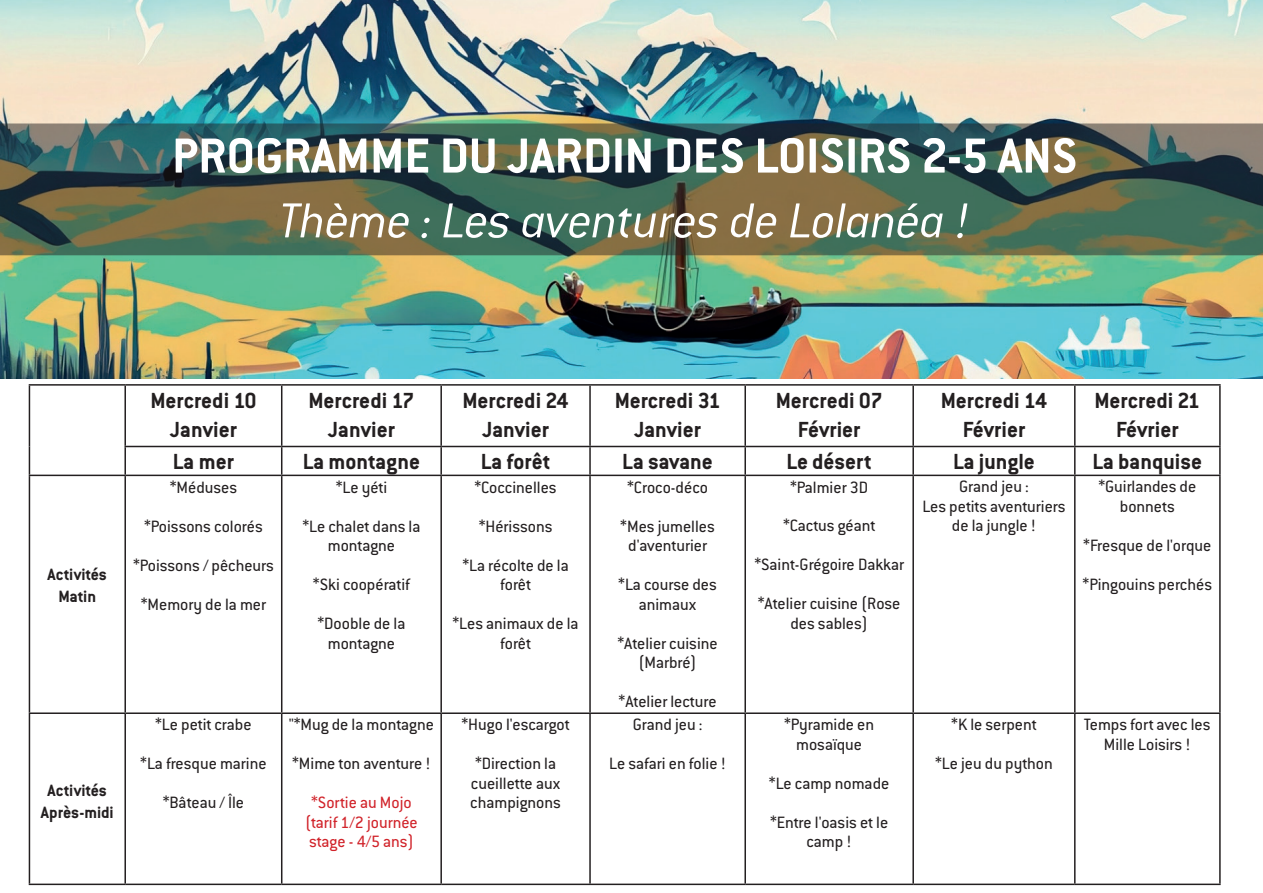
<style>
.page{position:relative;width:1263px;height:893px;background:#fff}
.page>*{position:absolute;margin:0;border:0;box-sizing:border-box;transform-origin:0 0}
.t1{font:700 54px "Conduit ITC Pro";color:#fff}
.t2{font:italic 300 54px "Conduit ITC Std";letter-spacing:-.02em;color:#fff}
.t3{font:700 24px/28.8px "Conduit ITC Pro";color:#231f20;text-align:center}
.t4{font:18px/39px "Conduit ITC";color:#231f20;text-align:center}
.t5{font:18px/19.5px "Conduit ITC";color:#d1232a;text-align:center}
.t6{font:700 18px/21.6px "Conduit ITC Pro";color:#231f20;text-align:center}
</style>
<div class="page">
<img style="left:0;top:0;width:1263px;height:379px">
<svg style="left:0;top:123px;width:1263px;height:132px;background:#4f614e"></svg>
<hr style="left:29px;top:384px;width:96px;height:2px;background:#231f20">
<hr style="left:29px;top:386px;width:1px;height:60px;background:#231f20">
<hr style="left:125px;top:384px;width:157px;height:2px;background:#231f20">
<hr style="left:124px;top:386px;width:2px;height:60px;background:#231f20">
<hr style="left:282px;top:384px;width:159px;height:2px;background:#231f20">
<hr style="left:281px;top:386px;width:1px;height:60px;background:#231f20">
<hr style="left:441px;top:384px;width:149px;height:2px;background:#231f20">
<hr style="left:440px;top:386px;width:2px;height:60px;background:#231f20">
<hr style="left:590px;top:384px;width:155px;height:2px;background:#231f20">
<hr style="left:589px;top:386px;width:2px;height:60px;background:#231f20">
<hr style="left:745px;top:384px;width:168px;height:2px;background:#231f20">
<hr style="left:744px;top:386px;width:2px;height:60px;background:#231f20">
<hr style="left:913px;top:384px;width:162px;height:2px;background:#231f20">
<hr style="left:912px;top:386px;width:2px;height:60px;background:#231f20">
<hr style="left:1075px;top:384px;width:146px;height:2px;background:#231f20">
<hr style="left:1074px;top:386px;width:1px;height:60px;background:#231f20">
<hr style="left:1219px;top:386px;width:2px;height:60px;background:#231f20">
<svg style="left:29px;top:446px;width:1px;height:29px"></svg>
<hr style="left:124px;top:446px;width:158px;height:1px;background:#231f20">
<hr style="left:124px;top:447px;width:2px;height:28px;background:#231f20">
<hr style="left:282px;top:446px;width:159px;height:1px;background:#231f20">
<svg style="left:281px;top:447px;width:1px;height:28px"></svg>
<hr style="left:441px;top:446px;width:149px;height:1px;background:#231f20">
<hr style="left:440px;top:447px;width:2px;height:28px;background:#231f20">
<hr style="left:590px;top:446px;width:155px;height:1px;background:#231f20">
<hr style="left:589px;top:447px;width:2px;height:28px;background:#231f20">
<hr style="left:745px;top:446px;width:168px;height:1px;background:#231f20">
<hr style="left:744px;top:447px;width:2px;height:28px;background:#231f20">
<hr style="left:913px;top:446px;width:162px;height:1px;background:#231f20">
<hr style="left:912px;top:447px;width:2px;height:28px;background:#231f20">
<hr style="left:1075px;top:446px;width:146px;height:1px;background:#231f20">
<svg style="left:1074px;top:447px;width:1px;height:28px"></svg>
<hr style="left:1219px;top:447px;width:2px;height:28px;background:#231f20">
<hr style="left:29px;top:475px;width:96px;height:1px;background:#231f20">
<hr style="left:29px;top:476px;width:1px;height:236px;background:#231f20">
<hr style="left:125px;top:475px;width:157px;height:1px;background:#231f20">
<hr style="left:124px;top:476px;width:2px;height:236px;background:#231f20">
<hr style="left:282px;top:475px;width:159px;height:1px;background:#231f20">
<hr style="left:281px;top:476px;width:1px;height:236px;background:#231f20">
<hr style="left:441px;top:475px;width:149px;height:1px;background:#231f20">
<hr style="left:440px;top:476px;width:2px;height:236px;background:#231f20">
<hr style="left:590px;top:475px;width:155px;height:1px;background:#231f20">
<hr style="left:589px;top:476px;width:2px;height:236px;background:#231f20">
<hr style="left:745px;top:475px;width:168px;height:1px;background:#231f20">
<hr style="left:744px;top:476px;width:2px;height:236px;background:#231f20">
<hr style="left:913px;top:475px;width:162px;height:1px;background:#231f20">
<hr style="left:912px;top:476px;width:2px;height:236px;background:#231f20">
<hr style="left:1075px;top:475px;width:146px;height:1px;background:#231f20">
<hr style="left:1074px;top:476px;width:1px;height:236px;background:#231f20">
<hr style="left:1219px;top:476px;width:2px;height:236px;background:#231f20">
<hr style="left:29px;top:712px;width:96px;height:2px;background:#231f20">
<hr style="left:29px;top:714px;width:1px;height:170px;background:#231f20">
<hr style="left:125px;top:712px;width:157px;height:2px;background:#231f20">
<hr style="left:124px;top:714px;width:2px;height:170px;background:#231f20">
<hr style="left:282px;top:712px;width:159px;height:2px;background:#231f20">
<hr style="left:281px;top:714px;width:1px;height:170px;background:#231f20">
<hr style="left:441px;top:712px;width:149px;height:2px;background:#231f20">
<hr style="left:440px;top:714px;width:2px;height:170px;background:#231f20">
<hr style="left:590px;top:712px;width:155px;height:2px;background:#231f20">
<hr style="left:589px;top:714px;width:2px;height:170px;background:#231f20">
<hr style="left:745px;top:712px;width:168px;height:2px;background:#231f20">
<hr style="left:744px;top:714px;width:2px;height:170px;background:#231f20">
<hr style="left:913px;top:712px;width:162px;height:2px;background:#231f20">
<hr style="left:912px;top:714px;width:2px;height:170px;background:#231f20">
<hr style="left:1075px;top:712px;width:146px;height:2px;background:#231f20">
<hr style="left:1074px;top:714px;width:1px;height:170px;background:#231f20">
<hr style="left:1219px;top:714px;width:2px;height:170px;background:#231f20">
<hr style="left:29px;top:884px;width:96px;height:1px;background:#231f20">
<hr style="left:125px;top:884px;width:157px;height:1px;background:#231f20">
<hr style="left:282px;top:884px;width:159px;height:1px;background:#231f20">
<hr style="left:441px;top:884px;width:149px;height:1px;background:#231f20">
<hr style="left:590px;top:884px;width:155px;height:1px;background:#231f20">
<hr style="left:745px;top:884px;width:168px;height:1px;background:#231f20">
<hr style="left:913px;top:884px;width:162px;height:1px;background:#231f20">
<hr style="left:1075px;top:884px;width:146px;height:1px;background:#231f20">
<h1 class="t1" style="left:172px;top:124px;width:907px">PROGRAMME DU JARDIN DES LOISIRS 2-5 ANS</h1>
<h1 class="t2" style="left:279px;top:191px;width:693px">Thème : Les aventures de Lolanéa !</h1>
<p class="t6" style="left:48px;top:564px;width:61px">Activités<br>Matin</p>
<p class="t6" style="left:41px;top:780px;width:75px">Activités<br>Après-midi</p>
<h2 class="t3" style="left:150px;top:386px;width:108px">Mercredi 10<br>Janvier</h2>
<h2 class="t3" style="left:308px;top:386px;width:107px">Mercredi 17<br>Janvier</h2>
<h2 class="t3" style="left:462px;top:386px;width:108px">Mercredi 24<br>Janvier</h2>
<h2 class="t3" style="left:615px;top:386px;width:107px">Mercredi 31<br>Janvier</h2>
<h2 class="t3" style="left:776px;top:386px;width:108px">Mercredi 07<br>Février</h2>
<h2 class="t3" style="left:941px;top:386px;width:108px">Mercredi 14<br>Février</h2>
<h2 class="t3" style="left:1094px;top:386px;width:107px">Mercredi 21<br>Février</h2>
<h2 class="t3" style="left:173px;top:447px;width:63px">La mer</h2>
<h2 class="t3" style="left:303px;top:447px;width:119px">La montagne</h2>
<h2 class="t3" style="left:481px;top:447px;width:71px">La forêt</h2>
<h2 class="t3" style="left:622px;top:447px;width:92px">La savane</h2>
<h2 class="t3" style="left:786px;top:447px;width:87px">Le désert</h2>
<h2 class="t3" style="left:953px;top:447px;width:83px">La jungle</h2>
<h2 class="t3" style="left:1092px;top:447px;width:111px">La banquise</h2>
<p class="t4" style="left:133px;top:467px;width:142px">*Méduses<br>*Poissons colorés *Poissons / pêcheurs *Memory de la mer</p>
<p class="t4" style="left:302px;top:467px;width:119px">*Le yéti<br>*Le chalet dans la</p>
<p class="t4" style="left:313px;top:525px;width:98px">montagne *Ski coopératif *Dooble de la</p>
<p class="t4" style="left:328px;top:623px;width:69px">montagne</p>
<p class="t4" style="left:462px;top:467px;width:108px">*Coccinelles *Hérissons<br>*La récolte de la</p>
<p class="t4" style="left:452px;top:564px;width:128px">forêt<br>*Les animaux de la</p>
<p class="t4" style="left:500px;top:623px;width:32px">forêt</p>
<p class="t4" style="left:140px;top:705px;width:128px">*Le petit crabe<br>*La fresque marine *Bâteau / Île</p>
<p class="t4" style="left:289px;top:705px;width:147px;text-align:left">"*Mug de la montagne *Mime ton aventure !</p>
<p class="t5" style="left:305px;top:792px;width:114px">*Sortie au Mojo (tarif 1/2 journée stage - 4/5 ans)</p>
<p class="t4" style="left:461px;top:705px;width:110px">*Hugo l'escargot *Direction la</p>
<p class="t4" style="left:470px;top:773px;width:92px;line-height:19.5px;text-align:left">cueillette aux champignons</p>
<p class="t4" style="left:620px;top:467px;width:96px">*Croco-déco *Mes jumelles</p>
<p class="t4" style="left:618px;top:525px;width:100px">d'aventurier *La course des</p>
<p class="t4" style="left:617px;top:584px;width:102px">animaux *Atelier cuisine</p>
<p class="t4" style="left:618px;top:642px;width:99px">(Marbré) *Atelier lecture</p>
<p class="t4" style="left:754px;top:467px;width:151px">*Palmier 3D<br>*Cactus géant *Saint-Grégoire Dakkar *Atelier cuisine (Rose</p>
<p class="t4" style="left:790px;top:603px;width:79px">des sables)</p>
<p class="t4" style="left:609px;top:705px;width:118px">Grand jeu :<br>Le safari en folie !</p>
<p class="t4" style="left:784px;top:714px;width:91px;line-height:19.5px">*Pyramide en mosaïque</p>
<p class="t4" style="left:769px;top:763px;width:122px;text-align:left">*Le camp nomade *Entre l'oasis et le</p>
<p class="t4" style="left:806px;top:821px;width:47px">camp !</p>
<p class="t4" style="left:922px;top:477px;width:145px;line-height:19.5px">Grand jeu :<br>Les petits aventuriers de la jungle !</p>
<p class="t4" style="left:1098px;top:477px;width:99px;line-height:19.5px">*Guirlandes de bonnets</p>
<p class="t4" style="left:1082px;top:525px;width:131px;text-align:left">*Fresque de l'orque *Pingouins perchés</p>
<p class="t4" style="left:935px;top:704px;width:119px">*K le serpent<br>*Le jeu du python</p>
<p class="t4" style="left:1084px;top:714px;width:128px;line-height:19.5px">Temps fort avec les<br>Mille Loisirs !</p>
</div>
